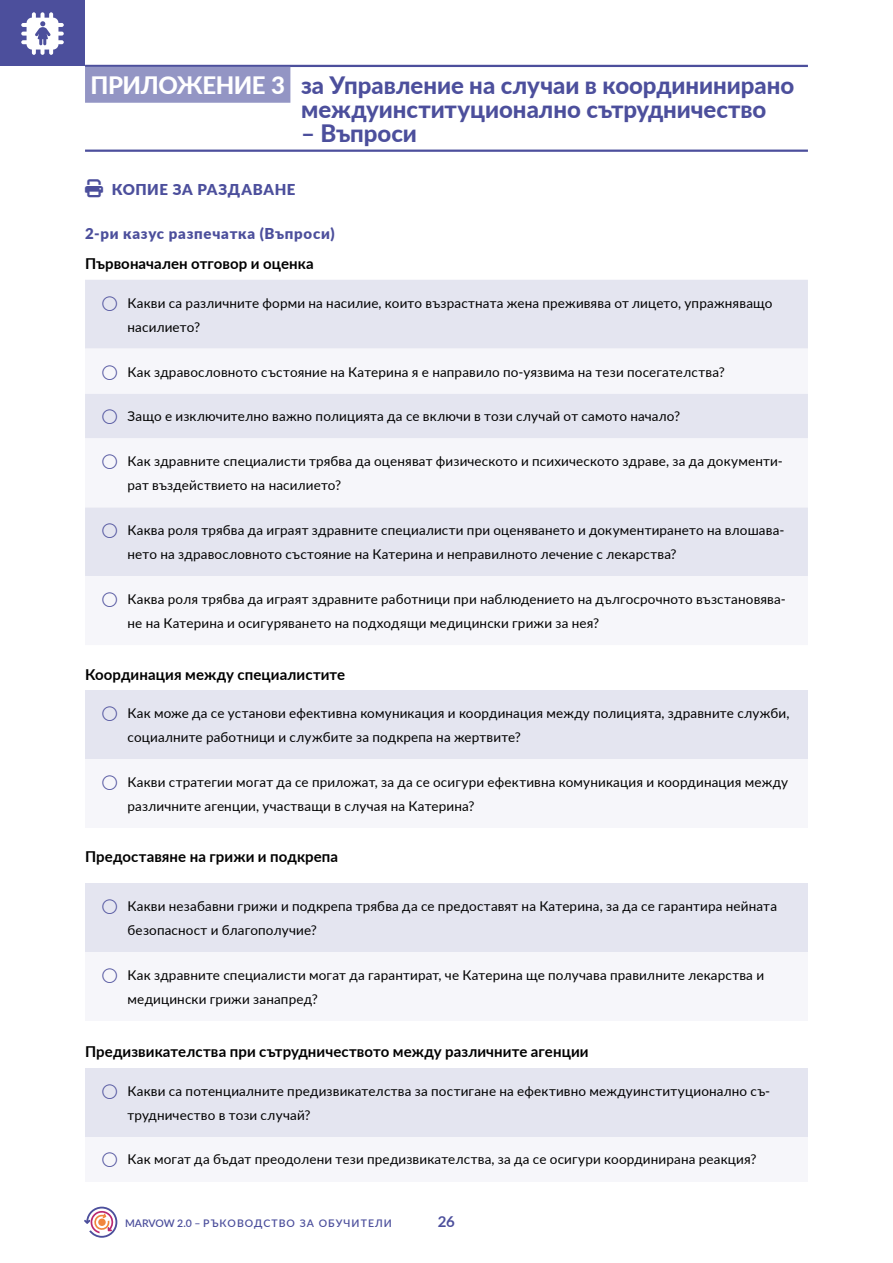
<style>
.page{position:relative;width:893px;height:1263px;background:#fff}
.page>*{position:absolute;margin:0;border:0;box-sizing:border-box;transform-origin:0 0}
.t1{font:800 24px/24px "Lato";letter-spacing:-.005em;color:#4c4f9c}
.t2{font:700 15px "Lato";letter-spacing:.005em;color:#000}
.t3{font:900 15px "Lato";letter-spacing:.045em;color:#4c4f9c}
.t4{font:700 15px "Lato";color:#4c4f9c}
.t5{font:13.5px/24px "Lato";letter-spacing:.01em;color:#000}
.t6{font:600 10.5px "Lato";letter-spacing:.1em;color:#4c4f9c}
.s1{color:#fff}
.s2{font-weight:900;color:#4c4f9c}
</style>
<div class="page">
<div style="left:0;top:0;width:85px;height:66px;background:#4c4f9c"></div>
<svg style="left:21px;top:12px;width:43px;height:43px"></svg>
<svg style="left:84px;top:1206px;width:33px;height:32px"></svg>
<hr style="left:85px;top:150px;width:723px;height:2px;background:#4c4f9c">
<hr style="left:85px;top:65px;width:723px;height:2px;background:#4c4f9c">
<div style="left:85px;top:67px;width:205px;height:36px;background:#9395c4"></div>
<div style="left:85px;top:280px;width:723px;height:69px;background:#e4e5f0"></div>
<svg style="left:85px;top:393px;width:723px;height:183px;fill:#e4e5f0"></svg>
<div style="left:85px;top:690px;width:723px;height:69px;background:#e4e5f0"></div>
<div style="left:85px;top:759px;width:723px;height:69px;background:#f6f6fa"></div>
<div style="left:85px;top:883px;width:723px;height:69px;background:#e4e5f0"></div>
<div style="left:85px;top:952px;width:723px;height:69px;background:#f6f6fa"></div>
<div style="left:85px;top:1068px;width:723px;height:68px;background:#e4e5f0"></div>
<div style="left:85px;top:1136px;width:723px;height:45px;background:#f6f6fa"></div>
<h1 class="t1" style="left:301px;top:72px;width:495px;text-indent:-210px"><span class="s1">ПРИЛОЖЕНИЕ 3</span> за Управление на случаи в координинирано междуинституционално сътрудничество</h1>
<h1 class="t1" style="left:301px;top:120px;width:117px">– Въпроси</h1>
<p class="t3" style="left:112px;top:178px;width:185px">КОПИЕ ЗА РАЗДАВАНЕ</p>
<p class="t3" style="left:85px;top:222px;width:251px">2-ри казус разпечатка (Въпроси)</p>
<p class="t2" style="left:85px;top:253px;width:230px">Първоначален отговор и оценка</p>
<p class="t5" style="left:128px;top:290px;width:646px;text-indent:-26px"><span class="s2">դ</span> Какви са различните форми на насилие, които възрастната жена преживява от лицето, упражняващо насилието?</p>
<p class="t5" style="left:102px;top:359px;width:624px"><span class="s2">դ</span> Как здравословното състояние на Катерина я е направило по-уязвима на тези посегателства?</p>
<p class="t5" style="left:102px;top:404px;width:580px"><span class="s2">դ</span> Защо е изключително важно полицията да се включи в този случай от самото начало?</p>
<p class="t5" style="left:128px;top:449px;width:657px;text-indent:-26px"><span class="s2">դ</span> Как здравните специалисти трябва да оценяват физическото и психическото здраве, за да документи&shy;рат въздействието на насилието?</p>
<p class="t5" style="left:128px;top:518px;width:658px;text-indent:-26px"><span class="s2">դ</span> Каква роля трябва да играят здравните специалисти при оценяването и документирането на влошава&shy;нето на здравословното състояние на Катерина и неправилното лечение с лекарства?</p>
<p class="t5" style="left:128px;top:587px;width:660px;text-indent:-26px"><span class="s2">դ</span> Каква роля трябва да играят здравните работници при наблюдението на дългосрочното възстановява&shy;не на Катерина и осигуряването на подходящи медицински грижи за нея?</p>
<p class="t2" style="left:85px;top:663px;width:262px">Координация между специалистите</p>
<p class="t5" style="left:128px;top:700px;width:663px;text-indent:-26px"><span class="s2">դ</span> Как може да се установи ефективна комуникация и координация между полицията, здравните служби, социалните работници и службите за подкрепа на жертвите?</p>
<p class="t5" style="left:128px;top:769px;width:662px;text-indent:-26px"><span class="s2">դ</span> Какви стратегии могат да се приложат, за да се осигури ефективна комуникация и координация между различните агенции, участващи в случая на Катерина?</p>
<p class="t2" style="left:85px;top:846px;width:255px">Предоставяне на грижи и подкрепа</p>
<p class="t5" style="left:128px;top:894px;width:651px;text-indent:-26px"><span class="s2">դ</span> Какви незабавни грижи и подкрепа трябва да се предоставят на Катерина, за да се гарантира нейната безопасност и благополучие?</p>
<p class="t5" style="left:128px;top:963px;width:638px;text-indent:-26px"><span class="s2">դ</span> Как здравните специалисти могат да гарантират, че Катерина ще получава правилните лекарства и медицински грижи занапред?</p>
<p class="t2" style="left:85px;top:1041px;width:505px">Предизвикателства при сътрудничеството между различните агенции</p>
<p class="t5" style="left:128px;top:1078px;width:644px;text-indent:-26px"><span class="s2">դ</span> Какви са потенциалните предизвикателства за постигане на ефективно междуинституционално съ&shy;трудничество в този случай?</p>
<p class="t5" style="left:102px;top:1147px;width:656px"><span class="s2">դ</span> Как могат да бъдат преодолени тези предизвикателства, за да се осигури координирана реакция?</p>
<p class="t6" style="left:125px;top:1217px;width:268px">MARVOW 2.0 – РЪКОВОДСТВО ЗА ОБУЧИТЕЛИ</p>
<p class="t4" style="left:438px;top:1212px;width:19px">26</p>
</div>
